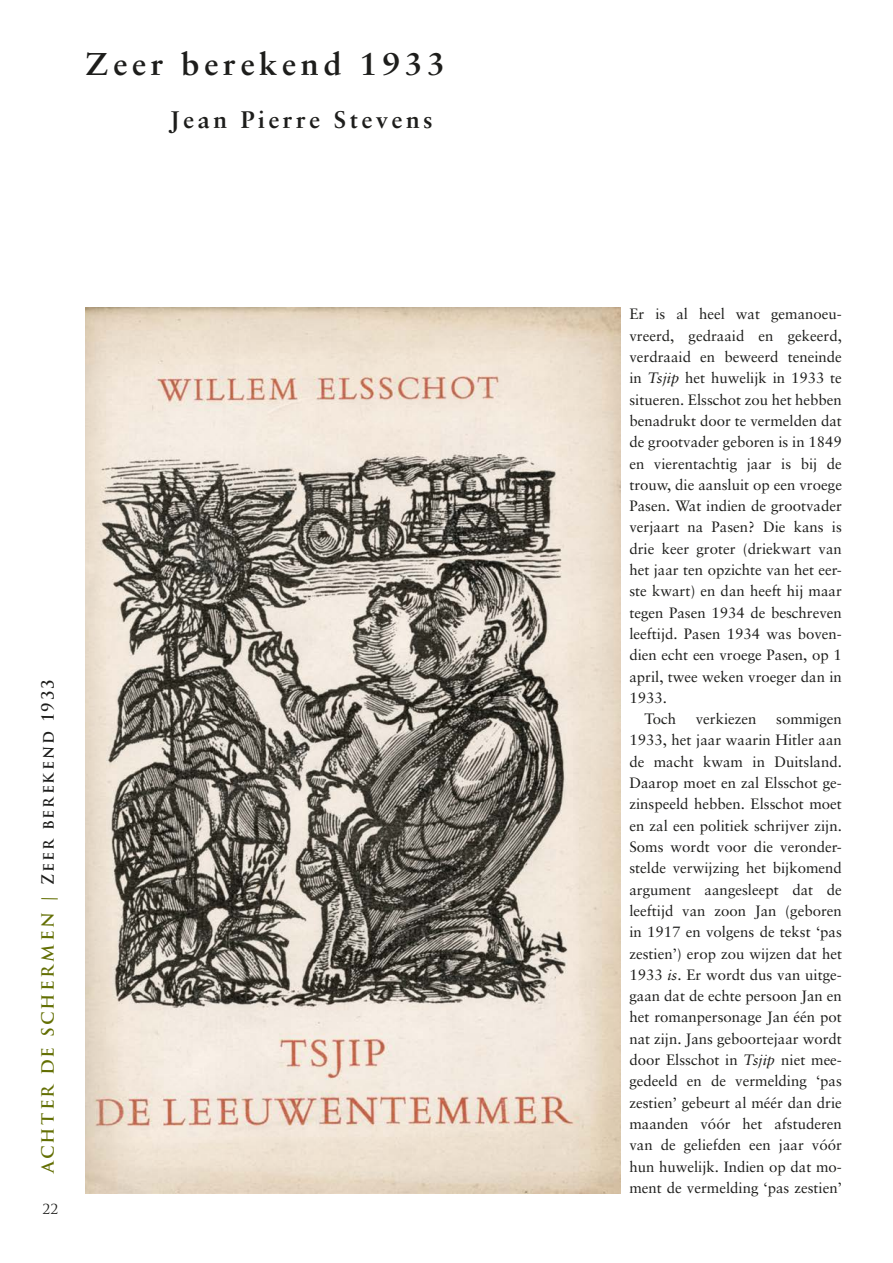
<style>
.page{position:relative;width:893px;height:1263px;background:#fff}
.page>*{position:absolute;margin:0;border:0;box-sizing:border-box;transform-origin:0 0}
.t1{font:700 31.5px "Sabon LT";letter-spacing:.14em;color:#1d1d1b}
.t2{font:700 24px "Sabon LT";letter-spacing:.14em;color:#1d1d1b}
.t3{font:700 16.5px "Trajan Pro";color:#636f03}
.t4{font:15px/21.3px "Sabon LT";color:#1d1d1b;text-align:justify}
.t5{font:13.5px "Trajan Pro";color:#1d1d1b}
.s1{color:#1d1d1b}
.s2{font-style:italic}
</style>
<div class="page">
<img style="left:85px;top:308px;width:536px;height:885px">
<h1 class="t1" style="left:85px;top:45px;width:362px">Zeer berekend 1933</h1>
<h2 class="t2" style="left:170px;top:104px;width:264px">Jean Pierre Stevens</h2>
<p class="t3" style="left:38px;top:1173px;width:495px;rotate:-90deg">ACHTER DE SCHERMEN | <span class="s1">Zeer berekend 1933</span></p>
<p class="t5" style="left:43px;top:1200px;width:17px">22</p>
<p class="t4" style="left:629px;top:303px;width:214px">Er is al heel wat gemanoeu-</p>
<p class="t4" style="left:629px;top:325px;width:214px">vreerd, gedraaid en gekeerd,</p>
<p class="t4" style="left:629px;top:346px;width:214px">verdraaid en beweerd teneinde</p>
<p class="t4" style="left:629px;top:367px;width:214px">in <span class="s2">Tsjip</span> het huwelijk in 1933 te</p>
<p class="t4" style="left:629px;top:389px;width:214px">situeren. Elsschot zou het hebben</p>
<p class="t4" style="left:629px;top:410px;width:214px">benadrukt door te vermelden dat</p>
<p class="t4" style="left:629px;top:431px;width:214px">de grootvader geboren is in 1849</p>
<p class="t4" style="left:629px;top:452px;width:214px">en vierentachtig jaar is bij de</p>
<p class="t4" style="left:629px;top:474px;width:214px">trouw, die aansluit op een vroege</p>
<p class="t4" style="left:629px;top:495px;width:214px">Pasen. Wat indien de grootvader</p>
<p class="t4" style="left:629px;top:516px;width:214px">verjaart na Pasen? Die kans is</p>
<p class="t4" style="left:629px;top:538px;width:214px">drie keer groter (driekwart van</p>
<p class="t4" style="left:629px;top:559px;width:214px">het jaar ten opzichte van het eer-</p>
<p class="t4" style="left:629px;top:580px;width:214px">ste kwart) en dan heeft hij maar</p>
<p class="t4" style="left:629px;top:602px;width:214px">tegen Pasen 1934 de beschreven</p>
<p class="t4" style="left:629px;top:623px;width:214px">leeftijd. Pasen 1934 was boven-</p>
<p class="t4" style="left:629px;top:644px;width:214px">dien echt een vroege Pasen, op 1</p>
<p class="t4" style="left:629px;top:665px;width:214px">april, twee weken vroeger dan in</p>
<p class="t4" style="left:629px;top:687px;width:39px">1933.</p>
<p class="t4" style="left:644px;top:708px;width:33px">Toch</p>
<p class="t4" style="left:696px;top:708px;width:62px">verkiezen</p>
<p class="t4" style="left:629px;top:708px;width:214px;text-indent:147px">sommigen 1933, het jaar waarin Hitler aan de macht kwam in Duitsland.<br>Daarop moet en zal Elsschot ge&shy;zinspeeld hebben. Elsschot moet en zal een politiek schrijver zijn.<br>Soms wordt voor die veronder&shy;stelde verwijzing het bijkomend argument aangesleept dat de leeftijd van zoon Jan (geboren in 1917 en volgens de tekst ‘pas zestien’) erop zou wijzen dat het 1933 <span class="s2">is</span>. Er wordt dus van uitge&shy;gaan dat de echte persoon Jan en het romanpersonage Jan één pot nat zijn. Jans geboortejaar wordt door Elsschot in <span class="s2">Tsjip</span> niet mee&shy;gedeeld en de vermelding ‘pas zestien’ gebeurt al méér dan drie maanden vóór het afstuderen van de geliefden een jaar vóór hun huwelijk. Indien op dat mo&shy;ment de vermelding ‘pas zestien’</p>
</div>
